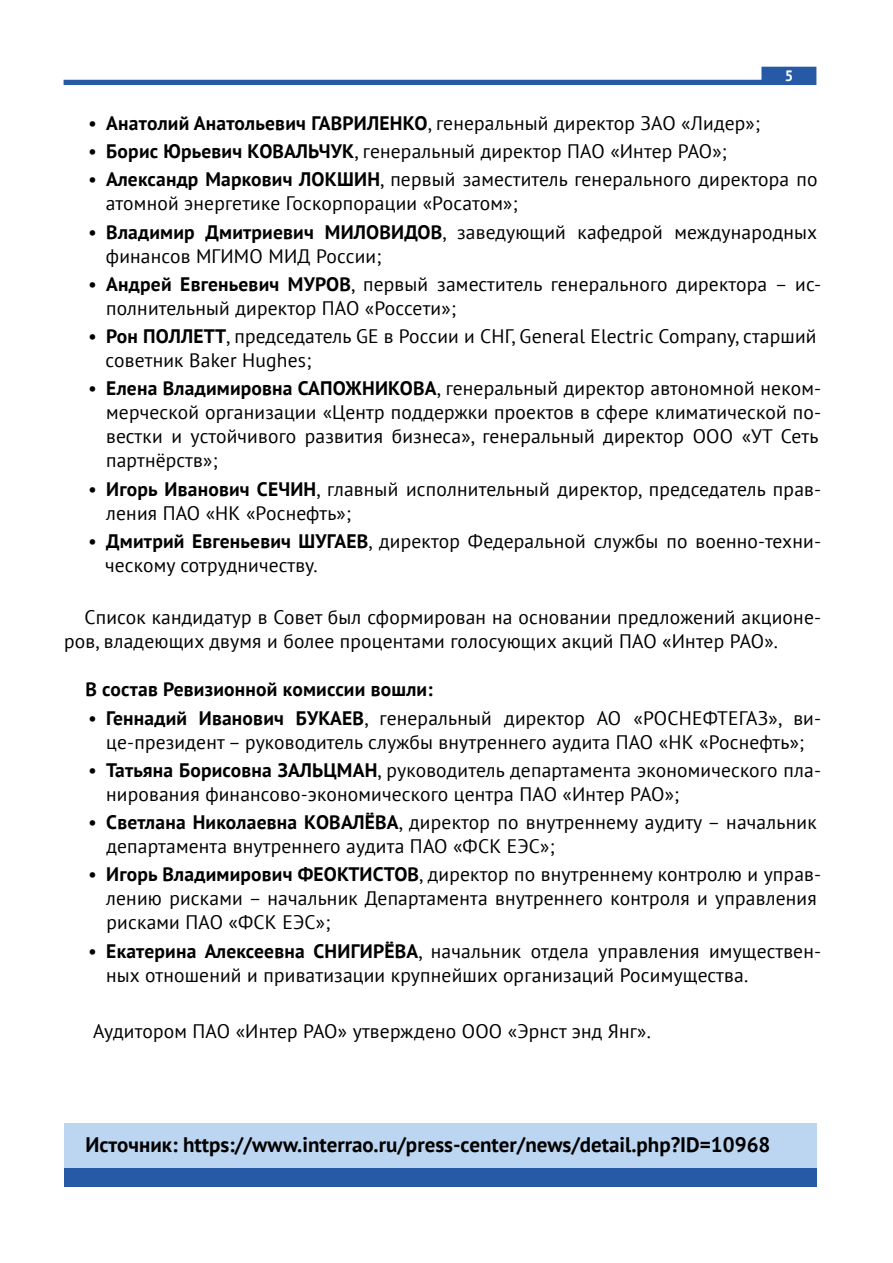
<style>
.page{position:relative;width:893px;height:1263px;background:#fff}
.page>*{position:absolute;margin:0;border:0;box-sizing:border-box;transform-origin:0 0}
.t1{font:700 21px "PT Sans";color:#000}
.t2{font:19.5px/24px "PT Sans";letter-spacing:.01em;color:#000}
.t3{font:700 19.5px "PT Sans";letter-spacing:.01em;color:#000}
.t4{font:700 15px "PT Sans";color:#fff}
.s1{font-weight:700}
</style>
<div class="page">
<svg style="left:64px;top:67px;width:752px;height:18px"></svg>
<div style="left:64px;top:1168px;width:752px;height:18px;background:#265aa6"></div>
<div style="left:64px;top:1123px;width:753px;height:45px;background:#bcd5f0"></div>
<p class="t4" style="left:785px;top:66px;width:10px">5</p>
<p class="t2" style="left:88px;top:111px;width:673px">• <span class="s1">Анатолий Анатольевич ГАВРИЛЕНКО</span>, генеральный директор ЗАО «Лидер»;</p>
<p class="t2" style="left:88px;top:139px;width:640px">• <span class="s1">Борис Юрьевич КОВАЛЬЧУК</span>, генеральный директор ПАО «Интер РАО»;</p>
<p class="t2" style="left:106px;top:167px;width:713px;text-indent:-18px">• <span class="s1">Александр Маркович ЛОКШИН</span>, первый заместитель генерального директора по атомной энергетике Госкорпорации «Росатом»;</p>
<p class="t2" style="left:106px;top:219px;width:713px;text-indent:-18px">• <span class="s1">Владимир Дмитриевич МИЛОВИДОВ</span>, заведующий кафедрой международных финансов МГИМО МИД России;</p>
<p class="t2" style="left:106px;top:272px;width:716px;text-indent:-18px">• <span class="s1">Андрей Евгеньевич МУРОВ</span>, первый заместитель генерального директора – ис&shy;полнительный директор ПАО «Россети»;</p>
<p class="t2" style="left:106px;top:324px;width:712px;text-indent:-17px">• <span class="s1">Рон ПОЛЛЕТT</span>, председатель GE в России и СНГ, General Electric Company, старший советник Baker Hughes;</p>
<p class="t2" style="left:106px;top:376px;width:716px;text-indent:-18px">• <span class="s1">Елена Владимировна САПОЖНИКОВА</span>, генеральный директор автономной неком&shy;мерческой организации «Центр поддержки проектов в сфере климатической по&shy;вестки и устойчивого развития бизнеса», генеральный директор ООО «УТ Сеть партнёрств»;</p>
<p class="t2" style="left:106px;top:476px;width:716px;text-indent:-18px">• <span class="s1">Игорь Иванович СЕЧИН</span>, главный исполнительный директор, председатель прав&shy;ления ПАО «НК «Роснефть»;</p>
<p class="t2" style="left:105px;top:529px;width:717px;text-indent:-17px">• <span class="s1">Дмитрий Евгеньевич ШУГАЕВ</span>, директор Федеральной службы по военно-техни&shy;ческому сотрудничеству.</p>
<p class="t2" style="left:64px;top:605px;width:759px;text-indent:20px">Список кандидатур в Совет был сформирован на основании предложений акционе&shy;ров, владеющих двумя и более процентами голосующих акций ПАО «Интер РАО».</p>
<p class="t3" style="left:85px;top:676px;width:349px">В состав Ревизионной комиссии вошли:</p>
<p class="t2" style="left:88px;top:705px;width:734px;text-align:center">• <span class="s1">Геннадий Иванович БУКАЕВ</span>, генеральный директор АО «РОСНЕФТЕГАЗ», ви&shy;це-президент – руководитель службы внутреннего аудита ПАО «НК «Роснефть»;</p>
<p class="t2" style="left:106px;top:757px;width:716px;text-indent:-18px">• <span class="s1">Татьяна Борисовна ЗАЛЬЦМАН</span>, руководитель департамента экономического пла&shy;нирования финансово-экономического центра ПАО «Интер РАО»;</p>
<p class="t2" style="left:106px;top:810px;width:712px;text-indent:-18px">• <span class="s1">Светлана Николаевна КОВАЛЁВА</span>, директор по внутреннему аудиту – начальник департамента внутреннего аудита ПАО «ФСК ЕЭС»;</p>
<p class="t2" style="left:106px;top:862px;width:716px;text-indent:-18px">• <span class="s1">Игорь Владимирович ФЕОКТИСТОВ</span>, директор по внутреннему контролю и управ&shy;лению рисками – начальник Департамента внутреннего контроля и управления рисками ПАО «ФСК ЕЭС»;</p>
<p class="t2" style="left:106px;top:938px;width:716px;text-indent:-18px">• <span class="s1">Екатерина Алексеевна СНИГИРЁВА</span>, начальник отдела управления имуществен&shy;ных отношений и приватизации крупнейших организаций Росимущества.</p>
<p class="t2" style="left:93px;top:1019px;width:559px">Аудитором ПАО «Интер РАО» утверждено ООО «Эрнст энд Янг».</p>
<p class="t1" style="left:86px;top:1131px;width:686px">Источник: https://www.interrao.ru/press-center/news/detail.php?ID=10968</p>
</div>
